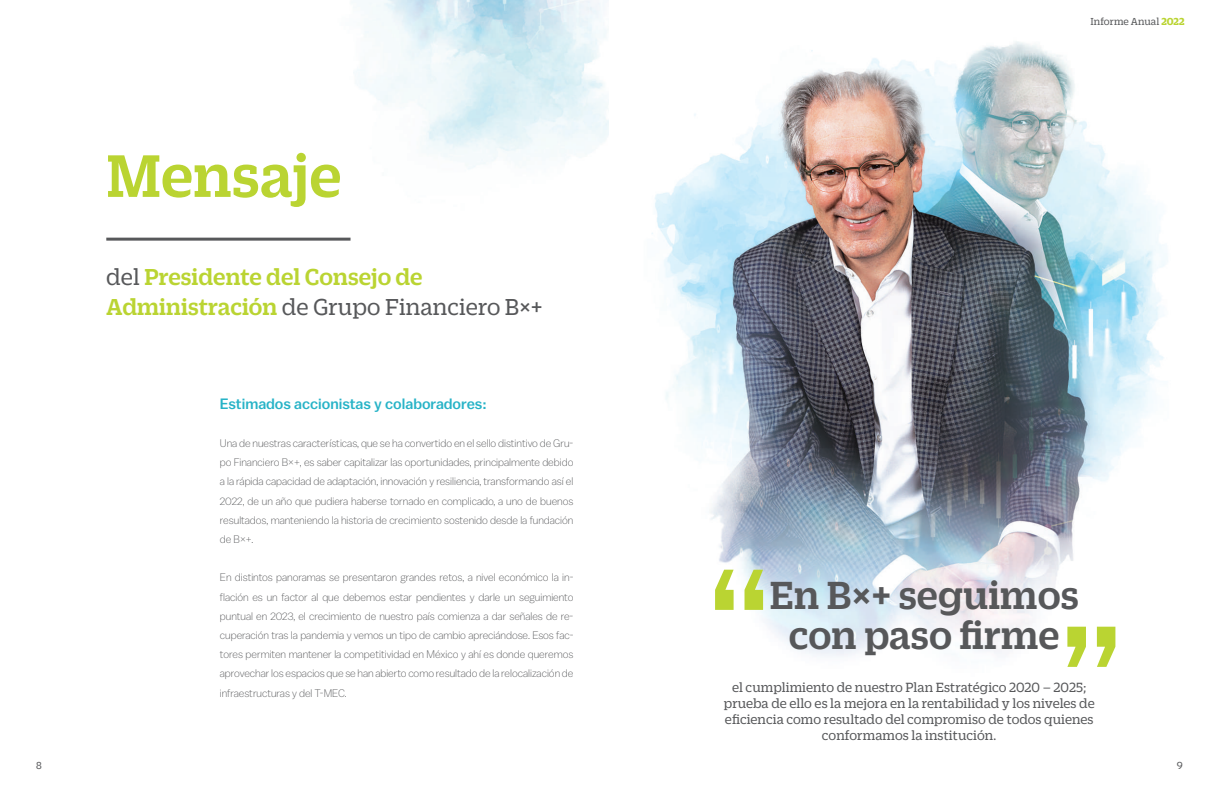
<style>
.page{position:relative;width:1219px;height:794px;background:#fff}
.page>*{position:absolute;margin:0;border:0;box-sizing:border-box;transform-origin:0 0}
.t1{font:181.9px "Balto";color:#bad432}
.t2{font:500 65px "Duplicate Slab";color:#bad432}
.t3{font:500 42.5px/39.1px "Duplicate Slab";color:#57585a;text-align:center}
.t4{font:500 25px/30px "Duplicate Slab";color:#bad432}
.t5{font:500 15px "Balto";color:#27b3c7}
.t6{font:14.4px/16.2px "Duplicate Slab";color:#57585a;text-align:center}
.t7{font:300 11px/19.2px "Balto";color:#57585a;text-align:justify}
.t8{font:11px "Duplicate Slab";color:#57585a}
.s1{font-weight:400;color:#57585a}
.s2{font-weight:700;color:#bad432}
</style>
<div class="page">
<img style="left:106px;top:0;width:503px;height:238px">
<img style="left:652px;top:41px;width:516px;height:615px">
<hr style="left:106px;top:238px;width:245px;height:3px;background:#57585a">
<h2 class="t2" style="left:106px;top:132px;width:237px">Mensaje</h2>
<h3 class="t4" style="left:106px;top:259px;width:438px"><span class="s1">del</span> Presidente del Consejo de<br>Administración <span class="s1">de Grupo Financiero B×+</span></h3>
<h3 class="t5" style="left:220px;top:395px;width:268px">Estimados accionistas y colaboradores:</h3>
<p class="t7" style="left:220px;top:433px;width:355px">Una de nuestras características, que se ha convertido en el sello distintivo de Gru&shy;po Financiero B×+, es saber capitalizar las oportunidades, principalmente debido a la rápida capacidad de adaptación, innovación y resiliencia, transformando así el 2022, de un año que pudiera haberse tornado en complicado, a uno de buenos resultados, manteniendo la historia de crecimiento sostenido desde la fundación de B×+.</p>
<p class="t7" style="left:220px;top:568px;width:355px">En distintos panoramas se presentaron grandes retos, a nivel económico la in&shy;flación es un factor al que debemos estar pendientes y darle un seguimiento puntual en 2023, el crecimiento de nuestro país comienza a dar señales de re&shy;cuperación tras la pandemia y vemos un tipo de cambio apreciándose. Esos fac&shy;tores permiten mantener la competitividad en México y ahí es donde queremos aprovechar los espacios que se han abierto como resultado de la relocalización de infraestructuras y del T-MEC.</p>
<p class="t8" style="left:1090px;top:14px;width:95px">Informe Anual <span class="s2">2022</span></p>
<h1 class="t1" style="left:702px;top:523px;width:75px">“</h1>
<h3 class="t3" style="left:770px;top:573px;width:311px">En B×+ seguimos con paso firme</h3>
<h1 class="t1" style="left:1128px;top:713px;width:75px;rotate:-180deg">“</h1>
<h3 class="t6" style="left:724px;top:678px;width:372px">el cumplimiento de nuestro Plan Estratégico 2020 – 2025; prueba de ello es la mejora en la rentabilidad y los niveles de eficiencia como resultado del compromiso de todos quienes conformamos la institución.</h3>
<p class="t8" style="left:36px;top:758px;width:7px">8</p>
<p class="t8" style="left:1177px;top:758px;width:8px">9</p>
</div>
